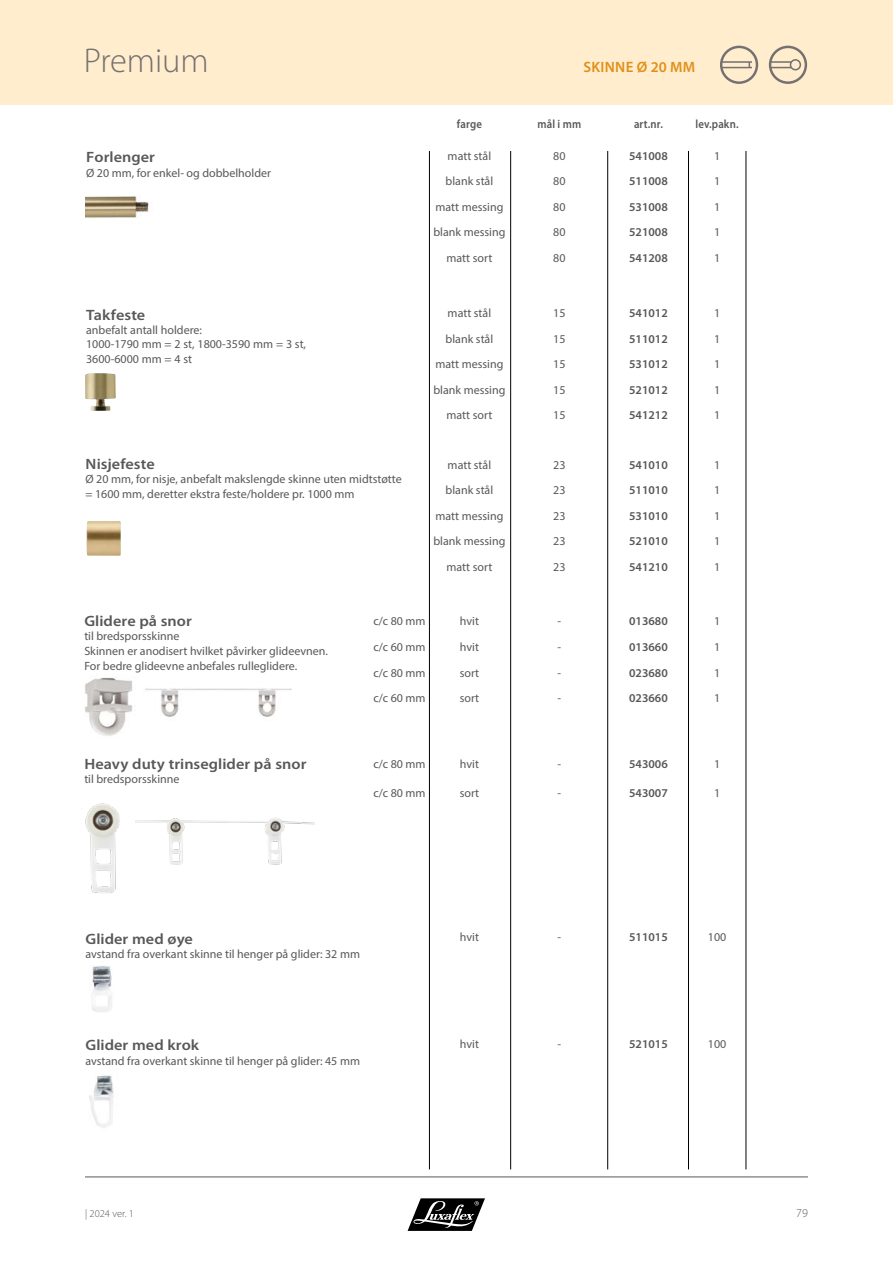
<style>
.page{position:relative;width:893px;height:1263px;background:#fff}
.page>*{position:absolute;margin:0;border:0;box-sizing:border-box;transform-origin:0 0}
.t1{font:300 34.5px "Myriad Pro";color:#757171}
.t2{font:600 15px "Myriad Pro";letter-spacing:.005em;color:#585858;scale:1.08 1}
.t3{font:600 15px "Myriad Pro";letter-spacing:.02em;color:#e18f19}
.t4{font:12px/14.4px "Myriad Pro";color:#585858}
.t5{font:600 12px "Myriad Pro";color:#585858}
.t6{font:600 12px "Myriad Pro";color:#585858;scale:.9 1}
.t7{font:300 12px "Myriad Pro";color:#585858}
.t8{font:300 10.5px "Myriad Pro";color:#585858}
</style>
<div class="page">
<div style="left:0;top:0;width:893px;height:104px;background:#ffedce"></div>
<hr style="left:85px;top:1176px;width:723px;height:1px;background:#585858">
<svg style="left:408px;top:1198px;width:77px;height:33px"></svg>
<div style="left:720px;top:46px;width:38px;height:38px;border:2px solid #757171;border-radius:50%"></div>
<hr style="left:721px;top:61px;width:31px;height:2px;background:#757171">
<hr style="left:721px;top:67px;width:31px;height:1px;background:#757171">
<div style="left:769px;top:46px;width:38px;height:38px;border:2px solid #757171;border-radius:50%"></div>
<div style="left:790px;top:59px;width:11px;height:11px;border:2px solid #757171;border-radius:50%"></div>
<hr style="left:771px;top:61px;width:20px;height:2px;background:#757171">
<svg style="left:771px;top:67px;width:20px;height:1px"></svg>
<img style="left:85px;top:196px;width:64px;height:22px">
<img style="left:85px;top:373px;width:31px;height:38px">
<img style="left:86px;top:521px;width:35px;height:35px">
<img style="left:91px;top:966px;width:21px;height:46px">
<img style="left:89px;top:1075px;width:25px;height:53px">
<img style="left:85px;top:677px;width:207px;height:59px">
<img style="left:136px;top:818px;width:178px;height:47px">
<img style="left:81px;top:803px;width:39px;height:90px">
<hr style="left:746px;top:151px;width:1px;height:1018px;background:#000">
<hr style="left:688px;top:151px;width:1px;height:1018px;background:#000">
<hr style="left:607px;top:151px;width:1px;height:1018px;background:#000">
<hr style="left:510px;top:151px;width:1px;height:1018px;background:#000">
<hr style="left:429px;top:151px;width:1px;height:1018px;background:#000">
<h1 class="t1" style="left:84px;top:40px;width:126px">Premium</h1>
<p class="t3" style="left:583px;top:59px;width:113px">SKINNE Ø 20 MM</p>
<p class="t6" style="left:457px;top:117px;width:29px">farge</p>
<p class="t6" style="left:537px;top:117px;width:50px">mål i mm</p>
<p class="t6" style="left:634px;top:117px;width:34px">art.nr.</p>
<p class="t6" style="left:696px;top:117px;width:49px">lev.pakn.</p>
<p class="t2" style="left:86px;top:149px;width:65px">Forlenger</p>
<p class="t4" style="left:86px;top:165px;width:186px">Ø 20 mm, for enkel- og dobbelholder</p>
<p class="t4" style="left:448px;top:149px;width:45px">matt stål</p>
<p class="t4" style="left:446px;top:174px;width:49px">blank stål</p>
<p class="t4" style="left:553px;top:149px;width:14px">80</p>
<p class="t4" style="left:553px;top:174px;width:14px">80</p>
<p class="t5" style="left:629px;top:149px;width:40px">541008</p>
<p class="t5" style="left:629px;top:175px;width:40px">511008</p>
<p class="t4" style="left:714px;top:148px;width:8px">1</p>
<p class="t4" style="left:714px;top:174px;width:8px">1</p>
<p class="t4" style="left:435px;top:200px;width:69px">matt messing</p>
<p class="t4" style="left:553px;top:200px;width:14px">80</p>
<p class="t5" style="left:629px;top:200px;width:40px">531008</p>
<p class="t4" style="left:714px;top:199px;width:8px">1</p>
<p class="t4" style="left:433px;top:225px;width:73px">blank messing</p>
<p class="t4" style="left:553px;top:225px;width:14px">80</p>
<p class="t5" style="left:629px;top:226px;width:40px">521008</p>
<p class="t4" style="left:714px;top:225px;width:8px">1</p>
<p class="t4" style="left:447px;top:251px;width:47px">matt sort</p>
<p class="t4" style="left:553px;top:251px;width:14px">80</p>
<p class="t5" style="left:629px;top:251px;width:40px">541208</p>
<p class="t4" style="left:714px;top:251px;width:8px">1</p>
<p class="t2" style="left:86px;top:306px;width:56px">Takfeste</p>
<p class="t4" style="left:86px;top:323px;width:222px">anbefalt antall holdere:<br>1000-1790 mm = 2 st, 1800-3590 mm = 3 st,<br>3600-6000 mm = 4 st</p>
<p class="t4" style="left:448px;top:306px;width:45px">matt stål</p>
<p class="t4" style="left:553px;top:306px;width:14px">15</p>
<p class="t5" style="left:629px;top:307px;width:40px">541012</p>
<p class="t4" style="left:714px;top:306px;width:8px">1</p>
<p class="t4" style="left:446px;top:331px;width:49px">blank stål</p>
<p class="t4" style="left:553px;top:331px;width:14px">15</p>
<p class="t5" style="left:629px;top:332px;width:40px">511012</p>
<p class="t4" style="left:714px;top:331px;width:8px">1</p>
<p class="t4" style="left:435px;top:357px;width:69px">matt messing</p>
<p class="t4" style="left:553px;top:357px;width:14px">15</p>
<p class="t5" style="left:629px;top:358px;width:40px">531012</p>
<p class="t4" style="left:714px;top:357px;width:8px">1</p>
<p class="t4" style="left:433px;top:382px;width:73px">blank messing</p>
<p class="t4" style="left:553px;top:382px;width:14px">15</p>
<p class="t5" style="left:629px;top:383px;width:40px">521012</p>
<p class="t4" style="left:714px;top:382px;width:8px">1</p>
<p class="t4" style="left:447px;top:408px;width:47px">matt sort</p>
<p class="t4" style="left:553px;top:408px;width:14px">15</p>
<p class="t5" style="left:629px;top:409px;width:40px">541212</p>
<p class="t4" style="left:714px;top:408px;width:8px">1</p>
<p class="t2" style="left:86px;top:455px;width:66px">Nisjefeste</p>
<p class="t4" style="left:85px;top:472px;width:318px">Ø 20 mm, for nisje, anbefalt makslengde skinne uten midtstøtte = 1600 mm, deretter ekstra feste/holdere pr. 1000 mm</p>
<p class="t4" style="left:448px;top:457px;width:45px">matt stål</p>
<p class="t4" style="left:446px;top:483px;width:49px">blank stål</p>
<p class="t4" style="left:553px;top:457px;width:14px">23</p>
<p class="t4" style="left:553px;top:483px;width:14px">23</p>
<p class="t5" style="left:629px;top:458px;width:40px">541010</p>
<p class="t5" style="left:629px;top:483px;width:40px">511010</p>
<p class="t4" style="left:714px;top:457px;width:8px">1</p>
<p class="t4" style="left:714px;top:483px;width:8px">1</p>
<p class="t4" style="left:435px;top:508px;width:69px">matt messing</p>
<p class="t4" style="left:553px;top:508px;width:14px">23</p>
<p class="t5" style="left:629px;top:509px;width:40px">531010</p>
<p class="t4" style="left:714px;top:508px;width:8px">1</p>
<p class="t4" style="left:433px;top:534px;width:73px">blank messing</p>
<p class="t4" style="left:553px;top:534px;width:14px">23</p>
<p class="t5" style="left:629px;top:534px;width:40px">521010</p>
<p class="t4" style="left:714px;top:534px;width:8px">1</p>
<p class="t4" style="left:447px;top:559px;width:47px">matt sort</p>
<p class="t4" style="left:553px;top:559px;width:14px">23</p>
<p class="t5" style="left:629px;top:560px;width:40px">541210</p>
<p class="t4" style="left:714px;top:559px;width:8px">1</p>
<p class="t2" style="left:84px;top:613px;width:101px">Glidere på snor</p>
<p class="t4" style="left:84px;top:629px;width:245px">til bredsporsskinne<br>Skinnen er anodisert hvilket påvirker glideevnen.<br>For bedre glideevne anbefales rulleglidere.</p>
<p class="t4" style="left:373px;top:614px;width:54px">c/c 80 mm</p>
<p class="t4" style="left:460px;top:614px;width:21px">hvit</p>
<p class="t4" style="left:373px;top:639px;width:54px">c/c 60 mm</p>
<p class="t4" style="left:460px;top:639px;width:21px">hvit</p>
<p class="t4" style="left:373px;top:665px;width:54px">c/c 80 mm</p>
<p class="t4" style="left:460px;top:665px;width:21px">sort</p>
<p class="t4" style="left:557px;top:614px;width:5px">-</p>
<p class="t5" style="left:629px;top:615px;width:40px">013680</p>
<p class="t4" style="left:714px;top:614px;width:8px">1</p>
<p class="t4" style="left:557px;top:639px;width:5px">-</p>
<p class="t5" style="left:629px;top:640px;width:40px">013660</p>
<p class="t4" style="left:714px;top:639px;width:8px">1</p>
<p class="t4" style="left:557px;top:665px;width:5px">-</p>
<p class="t5" style="left:629px;top:666px;width:40px">023680</p>
<p class="t4" style="left:714px;top:665px;width:8px">1</p>
<p class="t4" style="left:373px;top:691px;width:54px">c/c 60 mm</p>
<p class="t4" style="left:460px;top:691px;width:21px">sort</p>
<p class="t4" style="left:557px;top:691px;width:5px">-</p>
<p class="t5" style="left:629px;top:691px;width:40px">023660</p>
<p class="t4" style="left:714px;top:691px;width:8px">1</p>
<p class="t2" style="left:84px;top:755px;width:207px">Heavy duty trinseglider på snor</p>
<p class="t4" style="left:84px;top:772px;width:97px">til bredsporsskinne</p>
<p class="t4" style="left:373px;top:756px;width:54px">c/c 80 mm</p>
<p class="t4" style="left:460px;top:756px;width:21px">hvit</p>
<p class="t4" style="left:557px;top:756px;width:5px">-</p>
<p class="t5" style="left:629px;top:757px;width:40px">543006</p>
<p class="t4" style="left:714px;top:756px;width:8px">1</p>
<p class="t4" style="left:373px;top:785px;width:54px">c/c 80 mm</p>
<p class="t4" style="left:460px;top:786px;width:21px">sort</p>
<p class="t4" style="left:557px;top:786px;width:5px">-</p>
<p class="t5" style="left:629px;top:786px;width:40px">543007</p>
<p class="t4" style="left:714px;top:786px;width:8px">1</p>
<p class="t2" style="left:85px;top:930px;width:101px">Glider med øye</p>
<p class="t4" style="left:85px;top:946px;width:276px">avstand fra overkant skinne til henger på glider: 32 mm</p>
<p class="t4" style="left:460px;top:930px;width:21px">hvit</p>
<p class="t4" style="left:557px;top:930px;width:5px">-</p>
<p class="t5" style="left:629px;top:931px;width:40px">511015</p>
<p class="t4" style="left:708px;top:930px;width:20px">100</p>
<p class="t2" style="left:85px;top:1037px;width:107px">Glider med krok</p>
<p class="t4" style="left:85px;top:1053px;width:276px">avstand fra overkant skinne til henger på glider: 45 mm</p>
<p class="t4" style="left:460px;top:1036px;width:21px">hvit</p>
<p class="t4" style="left:557px;top:1036px;width:5px">-</p>
<p class="t5" style="left:629px;top:1037px;width:40px">521015</p>
<p class="t4" style="left:708px;top:1036px;width:20px">100</p>
<p class="t8" style="left:85px;top:1207px;width:50px">| 2024 ver. 1</p>
<p class="t7" style="left:796px;top:1205px;width:13px">79</p>
</div>
